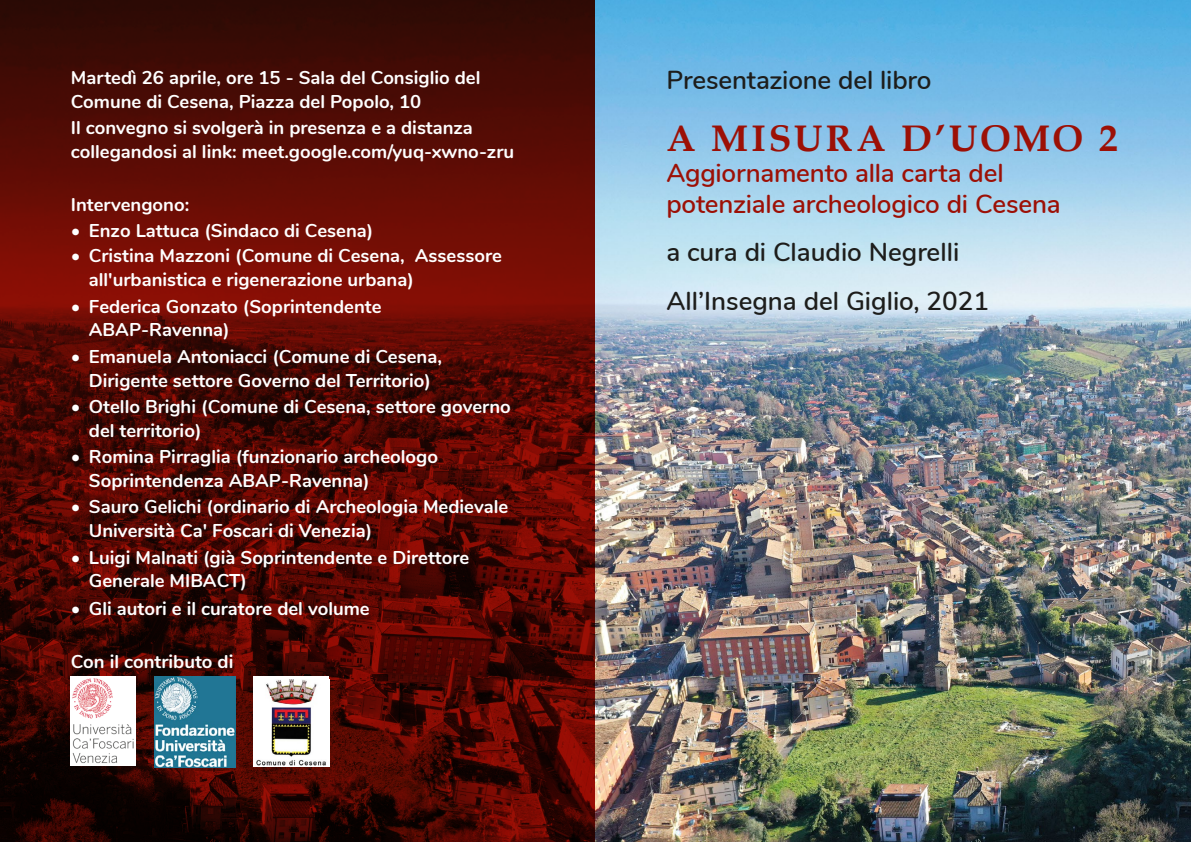
<style>
.page{position:relative;width:1191px;height:842px;background:#fff}
.page>*{position:absolute;margin:0;border:0;box-sizing:border-box;transform-origin:0 0}
.t1{font:700 37px "Book Antiqua";letter-spacing:.07em;color:#9c1006}
.t2{font:600 26px/48.2px "Nunito";color:#1d1d1b}
.t3{font:600 26px/31.2px "Nunito";letter-spacing:-.01em;color:#9c1006}
.t4{font:700 18.5px/23.7px "Nunito";color:#fff}
</style>
<div class="page">
<img style="left:595px;top:0;width:596px;height:842px">
<svg style="left:0;top:0;width:595px;height:842px;background:#520903"></svg>
<img style="left:71px;top:677px;width:65px;height:89px">
<img style="left:154px;top:676px;width:81px;height:91px">
<div style="left:254px;top:676px;width:75px;height:90px;background:#fff"></div>
<img style="left:256px;top:679px;width:70px;height:87px">
<p class="t4" style="left:71px;top:65px;width:411px">Martedì 26 aprile, ore 15 - Sala del Consiglio del<br>Comune di Cesena, Piazza del Popolo, 10</p>
<p class="t4" style="left:71px;top:115px;width:445px">Il convegno si svolgerà in presenza e a distanza collegandosi al link: meet.google.com/yuq-xwno-zru</p>
<p class="t4" style="left:71px;top:192px;width:120px">Intervengono:</p>
<p class="t4" style="left:71px;top:218px;width:304px">• Enzo Lattuca (Sindaco di Cesena)</p>
<p class="t4" style="left:89px;top:243px;width:414px;text-indent:-18px">• Cristina Mazzoni (Comune di Cesena, Assessore all'urbanistica e rigenerazione urbana)</p>
<p class="t4" style="left:89px;top:293px;width:294px;text-indent:-18px">• Federica Gonzato (Soprintendente<br>ABAP-Ravenna)</p>
<p class="t4" style="left:71px;top:343px;width:372px;text-align:center">• Emanuela Antoniacci (Comune di Cesena,<br>Dirigente settore Governo del Territorio)</p>
<p class="t4" style="left:89px;top:394px;width:423px;text-indent:-18px">• Otello Brighi (Comune di Cesena, settore governo del territorio)</p>
<p class="t4" style="left:89px;top:444px;width:351px;text-indent:-18px">• Romina Pirraglia (funzionario archeologo<br>Soprintendenza ABAP-Ravenna)</p>
<p class="t4" style="left:89px;top:494px;width:421px;text-indent:-18px">• Sauro Gelichi (ordinario di Archeologia Medievale<br>Università Ca' Foscari di Venezia)</p>
<p class="t4" style="left:89px;top:544px;width:382px;text-indent:-18px">• Luigi Malnati (già Soprintendente e Direttore<br>Generale MIBACT)</p>
<p class="t4" style="left:71px;top:596px;width:300px">• Gli autori e il curatore del volume</p>
<p class="t4" style="left:71px;top:649px;width:164px">Con il contributo di</p>
<h2 class="t2" style="left:666px;top:55px;width:267px">Presentazione del libro</h2>
<h1 class="t1" style="left:666px;top:113px;width:453px">A MISURA D’UOMO 2</h1>
<h2 class="t3" style="left:666px;top:156px;width:396px">Aggiornamento alla carta del potenziale archeologico di Cesena</h2>
<h2 class="t2" style="left:666px;top:227px;width:324px">a cura di Claudio Negrelli<br>All’Insegna del Giglio, 2021</h2>
</div>
